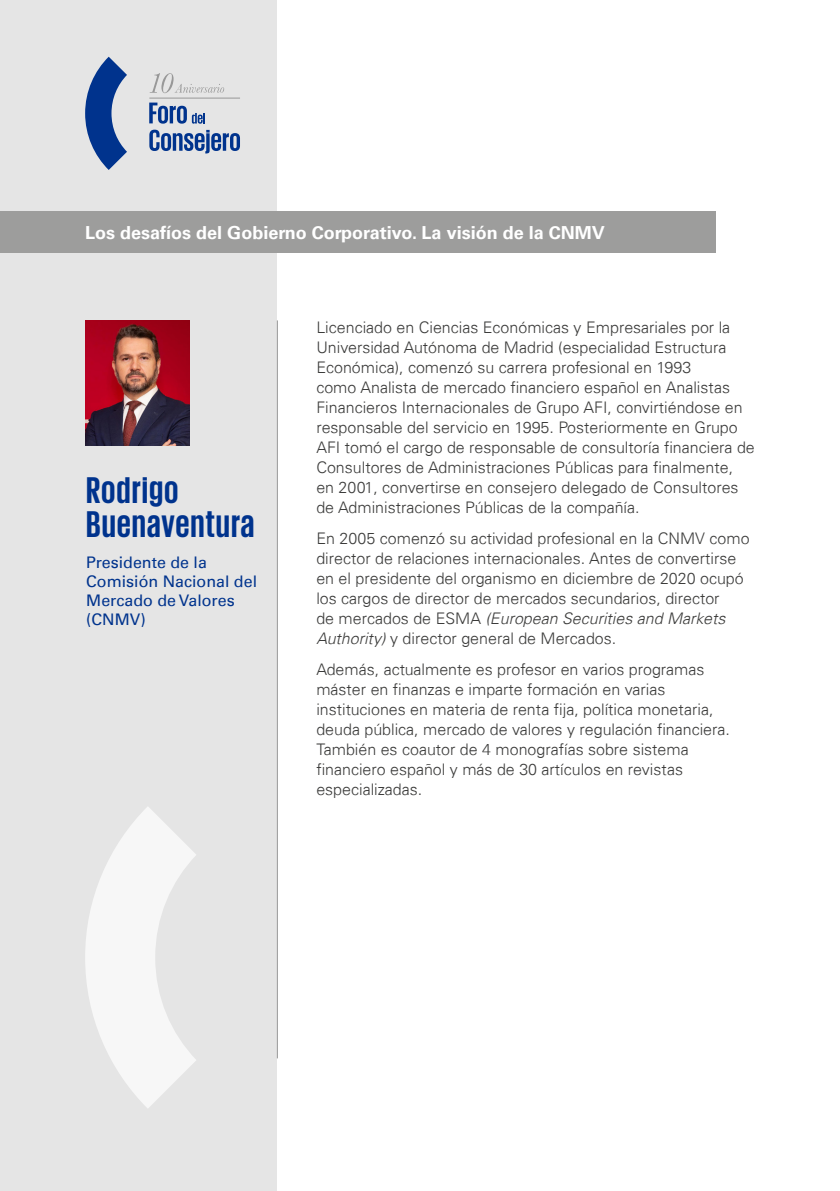
<style>
.page{position:relative;width:840px;height:1191px;background:#fff}
.page>*{position:absolute;margin:0;border:0;box-sizing:border-box;transform-origin:0 0}
.t1{font:700 38px/34px "KPMG";letter-spacing:.025em;color:#00338d}
.t2{font:700 18px "Univers 65";color:#fff}
.t3{font:300 16px/20px "Univers 45";color:#3c3c3b}
.t4{font:16px/19.2px "Univers 55 Roman";color:#00338d}
.s1{font-style:italic}
</style>
<div class="page">
<div style="left:0;top:0;width:277px;height:1191px;background:#e5e5e5"></div>
<svg style="left:85px;top:57px;width:42px;height:113px"></svg>
<svg style="left:149px;top:103px;width:56px;height:21px"></svg>
<svg style="left:149px;top:130px;width:91px;height:23px"></svg>
<svg style="left:149px;top:73px;width:75px;height:20px"></svg>
<hr style="left:149px;top:98px;width:91px;height:1px;background:#989898">
<svg style="left:85px;top:807px;width:111px;height:301px"></svg>
<hr style="left:277px;top:320px;width:1px;height:738px;background:#989898">
<img style="left:85px;top:320px;width:104px;height:126px">
<div style="left:0;top:211px;width:714px;height:42px;background:#9d9d9c"></div>
<p class="t2" style="left:85px;top:222px;width:521px">Los desafíos del Gobierno Corporativo. La visión de la CNMV</p>
<h1 class="t1" style="left:86px;top:472px;width:170px">Rodrigo<br>Buenaventura</h1>
<p class="t4" style="left:86px;top:552px;width:172px">Presidente de la<br>Comisión Nacional del<br>Mercado de Valores (CNMV)</p>
<p class="t3" style="left:316px;top:317px;width:439px">Licenciado en Ciencias Económicas y Empresariales por la Universidad Autónoma de Madrid (especialidad Estructura Económica), comenzó su carrera profesional en 1993<br>como Analista de mercado financiero español en Analistas Financieros Internacionales de Grupo AFI, convirtiéndose en responsable del servicio en 1995. Posteriormente en Grupo AFI tomó el cargo de responsable de consultoría financiera de Consultores de Administraciones Públicas para finalmente, en 2001, convertirse en consejero delegado de Consultores de Administraciones Públicas de la compañía.</p>
<p class="t3" style="left:316px;top:528px;width:434px">En 2005 comenzó su actividad profesional en la CNMV como director de relaciones internacionales. Antes de convertirse en el presidente del organismo en diciembre de 2020 ocupó los cargos de director de mercados secundarios, director<br>de mercados de ESMA <span class="s1">(European Securities and Markets Authority)</span> y director general de Mercados.</p>
<p class="t3" style="left:316px;top:660px;width:415px">Además, actualmente es profesor en varios programas máster en finanzas e imparte formación en varias instituciones en materia de renta fija, política monetaria, deuda pública, mercado de valores y regulación financiera.<br>También es coautor de 4 monografías sobre sistema financiero español y más de 30 artículos en revistas especializadas.</p>
</div>
